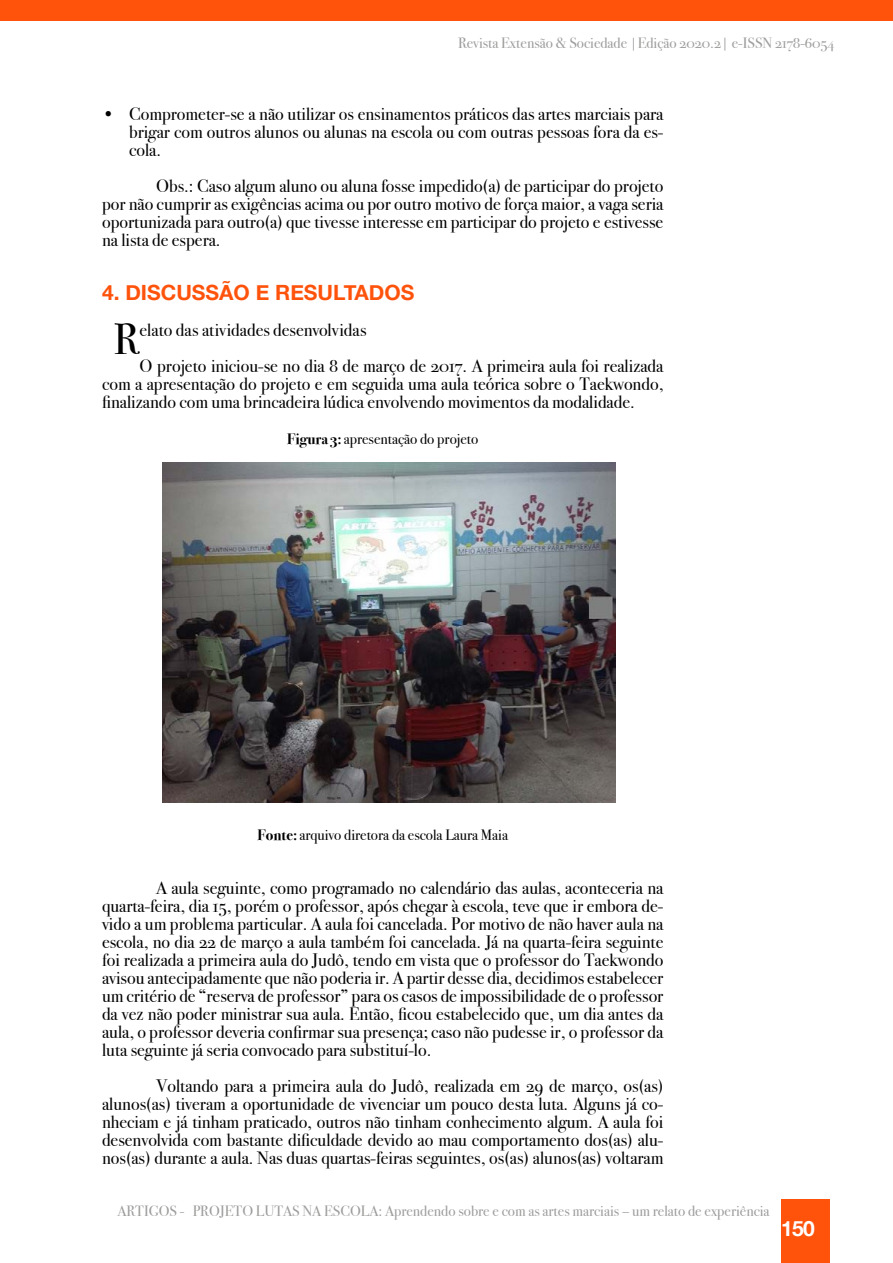
<style>
.page{position:relative;width:893px;height:1263px;background:#fff}
.page>*{position:absolute;margin:0;border:0;box-sizing:border-box;transform-origin:0 0}
.t1{font:43.8px "Bodoni Svty Two OSITCTT";color:#000}
.t2{font:700 21px "Helvetica Neue";color:#ff530c}
.t3{font:700 21px "Helvetica Neue";color:#fff}
.t4{font:18px/18px "Bodoni Svty Two OSITCTT";color:#000;text-align:justify}
.t5{font:15px "Bodoni Svty Two OSITCTT";color:#9d9d9c}
.t6{font:15px "Bodoni Svty Two OSITCTT";color:#000}
.s1{font-weight:700}
</style>
<div class="page">
<div style="left:781px;top:1199px;width:48px;height:64px;background:#ff530c"></div>
<div style="left:0;top:0;width:893px;height:21px;background:#ff530c"></div>
<img style="left:162px;top:462px;width:454px;height:340px">
<p class="t5" style="left:458px;top:34px;width:378px">Revista Extensão &amp; Sociedade |Edição 2020.2| e-ISSN 2178-6054</p>
<p class="t4" style="left:129px;top:105px;width:536px;text-indent:-27px">• Comprometer-se a não utilizar os ensinamentos práticos das artes marciais para brigar com outros alunos ou alunas na escola ou com outras pessoas fora da es&shy;cola.</p>
<p class="t4" style="left:102px;top:177px;width:563px;text-indent:54px">Obs.: Caso algum aluno ou aluna fosse impedido(a) de participar do projeto por não cumprir as exigências acima ou por outro motivo de força maior, a vaga seria oportunizada para outro(a) que tivesse interesse em participar do projeto e estivesse na lista de espera.</p>
<p class="t2" style="left:102px;top:280px;width:314px">4. DISCUSSÃO E RESULTADOS</p>
<h1 class="t1" style="left:114px;top:313px;width:27px">R</h1>
<p class="t4" style="left:140px;top:312px;width:525px;line-height:36px">elato das atividades desenvolvidas<br>O projeto iniciou-se no dia 8 de março de 2017. A primeira aula foi realizada</p>
<p class="t4" style="left:102px;top:375px;width:563px">com a apresentação do projeto e em seguida uma aula teórica sobre o Taekwondo, finalizando com uma brincadeira lúdica envolvendo movimentos da modalidade.</p>
<p class="t6" style="left:287px;top:430px;width:193px"><span class="s1">Figura 3:</span> apresentação do projeto</p>
<p class="t6" style="left:257px;top:826px;width:252px"><span class="s1">Fonte:</span> arquivo diretora da escola Laura Maia</p>
<p class="t4" style="left:102px;top:879px;width:563px;text-indent:54px">A aula seguinte, como programado no calendário das aulas, aconteceria na quarta-feira, dia 15, porém o professor, após chegar à escola, teve que ir embora de&shy;vido a um problema particular. A aula foi cancelada. Por motivo de não haver aula na escola, no dia 22 de março a aula também foi cancelada. Já na quarta-feira seguinte foi realizada a primeira aula do Judô, tendo em vista que o professor do Taekwondo avisou antecipadamente que não poderia ir. A partir desse dia, decidimos estabelecer um critério de “reserva de professor” para os casos de impossibilidade de o professor da vez não poder ministrar sua aula. Então, ficou estabelecido que, um dia antes da aula, o professor deveria confirmar sua presença; caso não pudesse ir, o professor da luta seguinte já seria convocado para substituí-lo.</p>
<p class="t4" style="left:102px;top:1077px;width:563px;text-indent:54px">Voltando para a primeira aula do Judô, realizada em 29 de março, os(as) alunos(as) tiveram a oportunidade de vivenciar um pouco desta luta. Alguns já co&shy;nheciam e já tinham praticado, outros não tinham conhecimento algum. A aula foi desenvolvida com bastante dificuldade devido ao mau comportamento dos(as) alu&shy;nos(as) durante a aula. Nas duas quartas-feiras seguintes, os(as) alunos(as) voltaram</p>
<p class="t5" style="left:117px;top:1201px;width:654px">ARTIGOS - PROJETO LUTAS NA ESCOLA: Aprendendo sobre e com as artes marciais – um relato de experiência</p>
<p class="t3" style="left:781px;top:1216px;width:35px">150</p>
</div>
